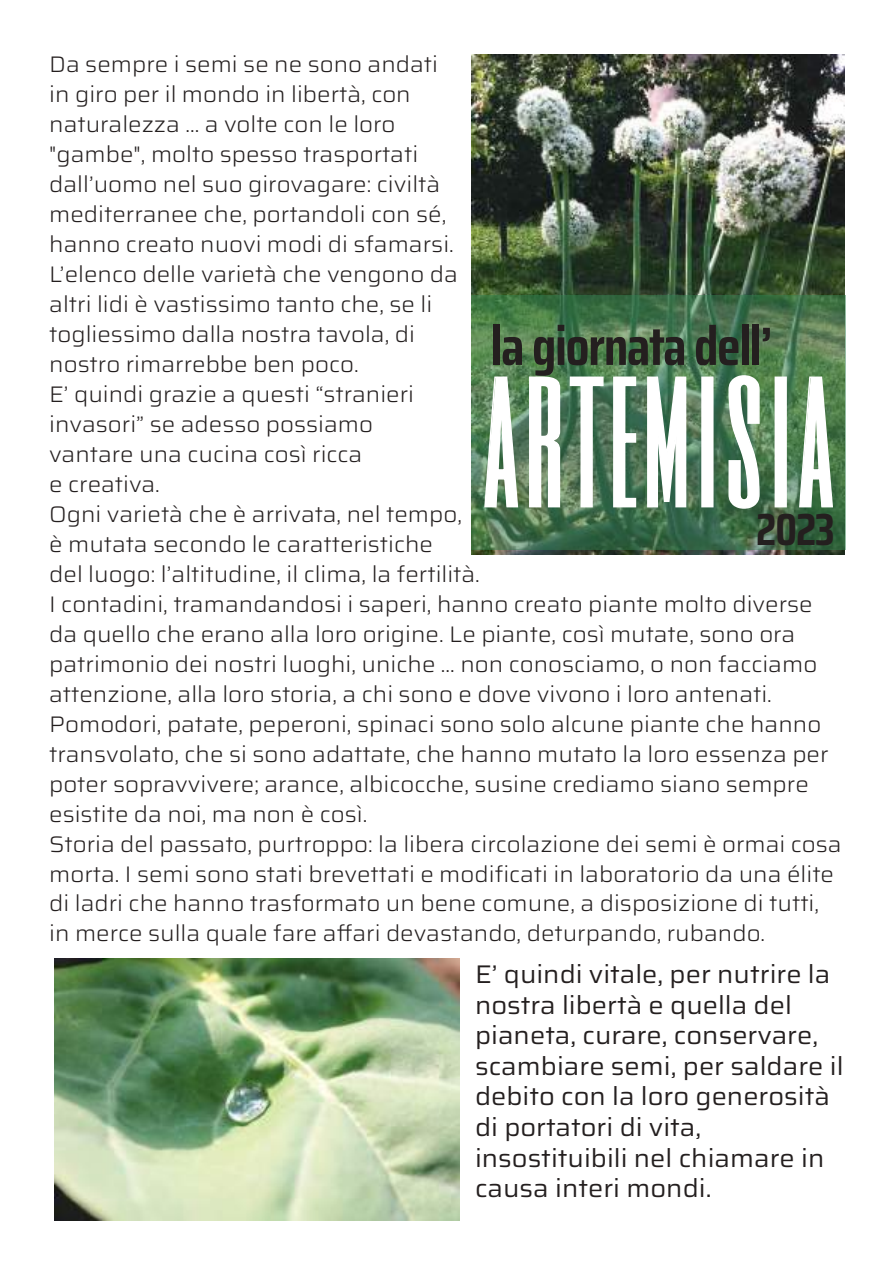
<style>
.page{position:relative;width:893px;height:1263px;background:#fff}
.page>*{position:absolute;margin:0;border:0;box-sizing:border-box;transform-origin:0 0}
.t1{font:172.5px "Six Caps";letter-spacing:.025em;color:#fff}
.t2{font:700 54px "Saira Condensed";letter-spacing:-.025em;color:#241f1f}
.t3{font:700 45px "Saira Condensed";color:#241f1f}
.t4{font:25.5px/30.6px "Saira Semi Expanded";color:#241f1f}
.t5{font:300 22.5px/30px "Saira Semi Expanded";color:#241f1f}
</style>
<div class="page">
<img style="left:54px;top:958px;width:406px;height:262px">
<img style="left:471px;top:54px;width:374px;height:500px">
<svg style="left:471px;top:296px;width:374px;height:254px;background:#4b7850"></svg>
<svg style="left:483px;top:373px;width:36px;height:135px;background:#729575"></svg>
<svg style="left:528px;top:376px;width:33px;height:132px;background:#749378"></svg>
<svg style="left:569px;top:376px;width:35px;height:132px;background:#5f8267"></svg>
<svg style="left:612px;top:376px;width:25px;height:132px;background:#61866e"></svg>
<svg style="left:646px;top:376px;width:41px;height:132px;background:#6a8f78"></svg>
<div style="left:701px;top:376px;width:12px;height:131px;border:2px solid #fff"></div>
<svg style="left:728px;top:374px;width:32px;height:136px;background:#648b6d"></svg>
<div style="left:775px;top:376px;width:12px;height:131px;border:2px solid #fff"></div>
<svg style="left:798px;top:373px;width:36px;height:135px;background:#648d64"></svg>
<p class="t5" style="left:49px;top:49px;width:794px">Da sempre i semi se ne sono andati<br>in giro per il mondo in libertà, con<br>naturalezza … a volte con le loro<br>"gambe", molto spesso trasportati<br>dall’uomo nel suo girovagare: civiltà<br>mediterranee che, portandoli con sé,<br>hanno creato nuovi modi di sfamarsi.<br>L’elenco delle varietà che vengono da<br>altri lidi è vastissimo tanto che, se li<br>togliessimo dalla nostra tavola, di<br>nostro rimarrebbe ben poco.<br>E’ quindi grazie a questi “stranieri<br>invasori” se adesso possiamo<br>vantare una cucina così ricca<br>e creativa.<br>Ogni varietà che è arrivata, nel tempo,<br>è mutata secondo le caratteristiche<br>del luogo: l’altitudine, il clima, la fertilità.<br>I contadini, tramandandosi i saperi, hanno creato piante molto diverse da quello che erano alla loro origine. Le piante, così mutate, sono ora patrimonio dei nostri luoghi, uniche … non conosciamo, o non facciamo attenzione, alla loro storia, a chi sono e dove vivono i loro antenati.<br>Pomodori, patate, peperoni, spinaci sono solo alcune piante che hanno transvolato, che si sono adattate, che hanno mutato la loro essenza per poter sopravvivere; arance, albicocche, susine crediamo siano sempre esistite da noi, ma non è così.<br>Storia del passato, purtroppo: la libera circolazione dei semi è ormai cosa morta. I semi sono stati brevettati e modificati in laboratorio da una élite di ladri che hanno trasformato un bene comune, a disposizione di tutti, in merce sulla quale fare affari devastando, deturpando, rubando.</p>
<p class="t4" style="left:475px;top:959px;width:370px">E’ quindi vitale, per nutrire la nostra libertà e quella del pianeta, curare, conservare, scambiare semi, per saldare il debito con la loro generosità di portatori di vita, insostituibili nel chiamare in causa interi mondi.</p>
<h2 class="t2" style="left:491px;top:304px;width:283px">la giornata dell’</h2>
<h1 class="t1" style="left:482px;top:316px;width:354px">ARTEMISIA</h1>
<h3 class="t3" style="left:756px;top:494px;width:80px">2023</h3>
</div>
